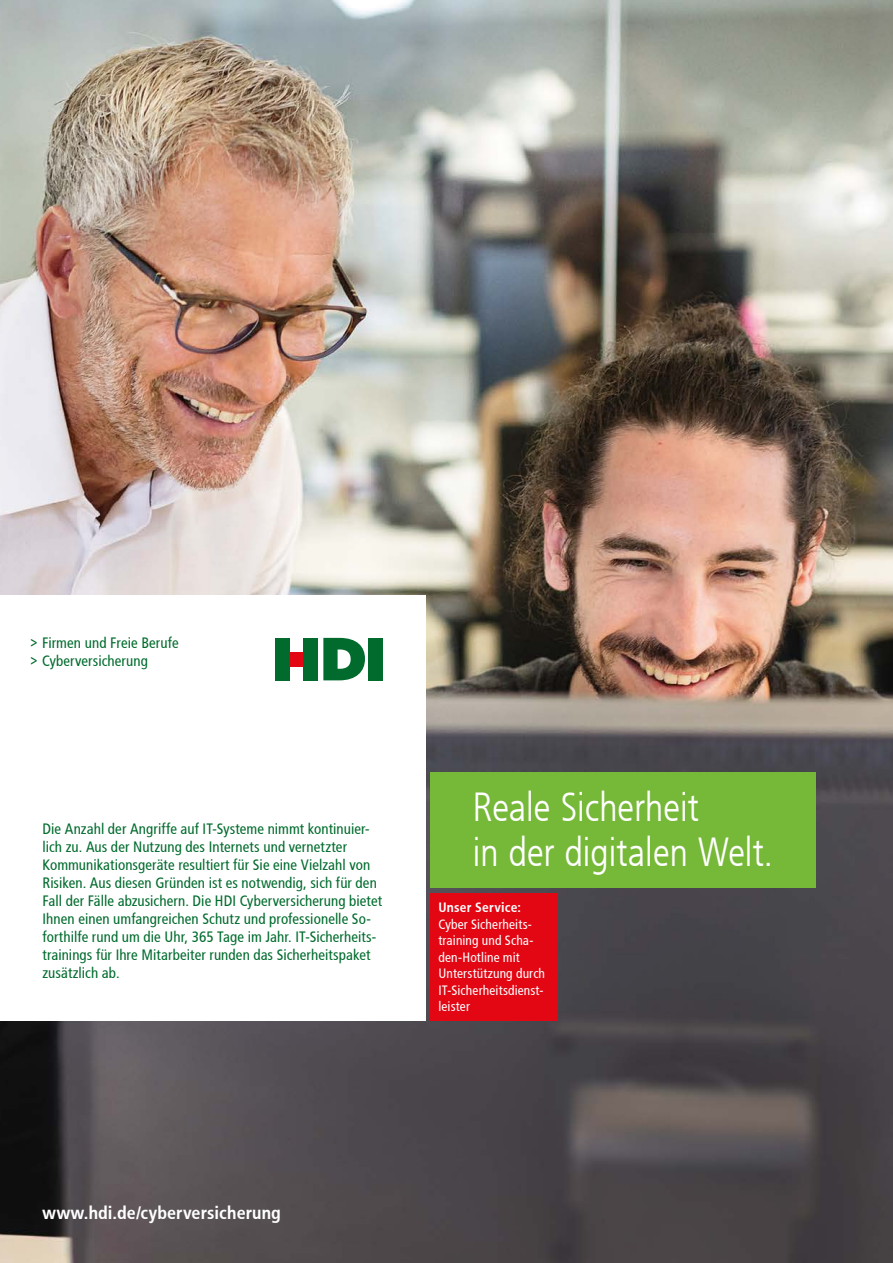
<style>
.page{position:relative;width:893px;height:1263px;background:#fff}
.page>*{position:absolute;margin:0;border:0;box-sizing:border-box;transform-origin:0 0}
.t1{font:40.5px/45px "HDI Gerling Sans Cond Light";letter-spacing:-.015em;color:#fff}
.t2{font:18px "HDI Gerling Sans Cond Bold";letter-spacing:.005em;color:#fff}
.t3{font:15px/18px "HDI Gerling Sans Cond Regular";letter-spacing:.005em;color:#006b2d}
.t4{font:13.5px/16.5px "HDI Gerling Sans Cond Regular";letter-spacing:.01em;color:#fff}
.t5{font:13.5px "HDI Gerling Sans Cond Bold";letter-spacing:.015em;color:#fff}
</style>
<div class="page">
<img style="left:0;top:0;width:893px;height:1263px">
<div style="left:430px;top:893px;width:127px;height:127px;background:#e30613"></div>
<div style="left:430px;top:772px;width:386px;height:116px;background:#76b837"></div>
<div style="left:0;top:595px;width:425px;height:425px;background:#fff"></div>
<svg style="left:323px;top:638px;width:42px;height:42px"></svg>
<div style="left:369px;top:638px;width:14px;height:42px;background:#006b2d"></div>
<div style="left:289px;top:652px;width:15px;height:14px;background:#e30613"></div>
<div style="left:304px;top:638px;width:14px;height:42px;background:#006b2d"></div>
<div style="left:275px;top:638px;width:14px;height:42px;background:#006b2d"></div>
<p class="t3" style="left:29px;top:634px;width:151px">&gt; Firmen und Freie Berufe &gt; Cyberversicherung</p>
<p class="t3" style="left:43px;top:820px;width:341px">Die Anzahl der Angriffe auf IT-Systeme nimmt kontinuier&shy;lich zu. Aus der Nutzung des Internets und vernetzter Kommunikationsgeräte resultiert für Sie eine Vielzahl von Risiken. Aus diesen Gründen ist es notwendig, sich für den Fall der Fälle abzusichern. Die HDI Cyberversicherung bietet Ihnen einen umfangreichen Schutz und professionelle So&shy;forthilfe rund um die Uhr, 365 Tage im Jahr. IT-Sicherheits&shy;trainings für Ihre Mitarbeiter runden das Sicherheitspaket zusätzlich ab.</p>
<h1 class="t1" style="left:472px;top:786px;width:302px">Reale Sicherheit<br>in der digitalen Welt.</h1>
<p class="t5" style="left:438px;top:899px;width:84px">Unser Service:</p>
<p class="t4" style="left:438px;top:916px;width:108px">Cyber Sicherheits&shy;training und Scha&shy;den-Hotline mit<br>Unterstützung durch<br>IT-Sicherheitsdienst&shy;leister</p>
<p class="t2" style="left:43px;top:1202px;width:240px">www.hdi.de/cyberversicherung</p>
</div>
